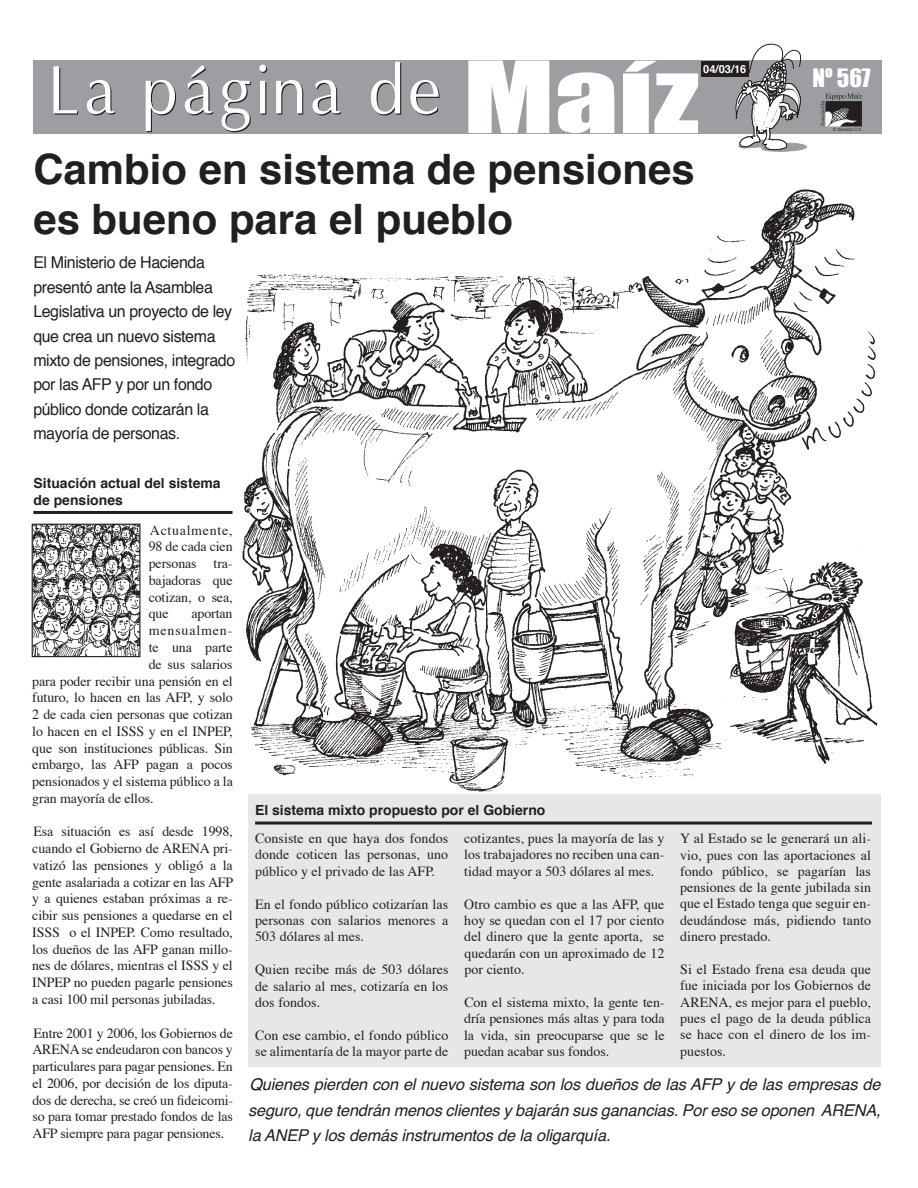
<style>
.page{position:relative;width:918px;height:1188px;background:#fff}
.page>*{position:absolute;margin:0;border:0;box-sizing:border-box;transform-origin:0 0}
.t1{font:700 41.85px/50.2px "Helvetica";color:#231f20}
.t2{font:23.25px "Impact";color:#fff}
.t3{font:italic 16.35px/25.7px "Helvetica";letter-spacing:-.01em;color:#231f20;text-align:justify}
.t4{font:16.35px/24.5px "Helvetica";letter-spacing:-.025em;color:#231f20}
.t5{font:13.95px/16.4px "Times";letter-spacing:-.005em;color:#231f20;text-align:justify}
.t6{font:700 13.95px/16.8px "Helvetica";color:#231f20}
.t7{font:13.95px "Times";letter-spacing:.06em;color:#231f20}
.t8{font:700 11.1px "Helvetica";color:#fff}
</style>
<div class="page">
<img style="left:242px;top:189px;width:636px;height:603px">
<div style="left:248px;top:795px;width:632px;height:272px;background:#e6e7e9"></div>
<div style="left:33px;top:61px;width:849px;height:73px;background:#9c9ea1"></div>
<svg style="left:468px;top:61px;width:81px;height:72px;background:#f3f3f3"></svg>
<svg style="left:558px;top:72px;width:56px;height:61px;background:#ededee"></svg>
<svg style="left:623px;top:61px;width:75px;height:72px"></svg>
<svg style="left:736px;top:44px;width:73px;height:108px"></svg>
<svg style="left:53px;top:66px;width:25px;height:49px"></svg>
<svg style="left:87px;top:80px;width:28px;height:35px"></svg>
<svg style="left:146px;top:80px;width:30px;height:52px"></svg>
<svg style="left:185px;top:66px;width:28px;height:49px"></svg>
<svg style="left:221px;top:80px;width:30px;height:52px"></svg>
<svg style="left:259px;top:65px;width:8px;height:50px"></svg>
<svg style="left:276px;top:80px;width:27px;height:35px"></svg>
<svg style="left:313px;top:80px;width:28px;height:35px"></svg>
<svg style="left:371px;top:62px;width:30px;height:53px"></svg>
<svg style="left:410px;top:80px;width:30px;height:35px"></svg>
<hr style="left:33px;top:511px;width:200px;height:3px;background:#231f20">
<img style="left:821px;top:93px;width:41px;height:37px">
<hr style="left:255px;top:822px;width:617px;height:3px;background:#231f20">
<div style="left:701px;top:61px;width:47px;height:16px;background:#231f20"></div>
<img style="left:34px;top:526px;width:104px;height:129px">
<div style="left:32px;top:524px;width:108px;height:133px;border:1px solid #231f20"></div>
<p class="t8" style="left:703px;top:60px;width:45px">04/03/16</p>
<h1 class="t1" style="left:33px;top:145px;width:663px">Cambio en sistema de pensiones es bueno para el pueblo</h1>
<p class="t4" style="left:33px;top:251px;width:204px">El Ministerio de Hacienda presentó ante la Asamblea<br>Legislativa un proyecto de ley que crea un nuevo sistema mixto de pensiones, integrado por las AFP y por un fondo público donde cotizarán la mayoría de personas.</p>
<p class="t6" style="left:34px;top:475px;width:189px">Situación actual del sistema de pensiones</p>
<h2 class="t2" style="left:812px;top:60px;width:60px">Nº 567</h2>
<p class="t5" style="left:149px;top:520px;width:85px;line-height:16.8px">Actualmente, 98 de cada cien personas tra&shy;bajadoras que cotizan, o sea, que</p>
<p class="t5" style="left:192px;top:604px;width:43px">aportan</p>
<p class="t7" style="left:149px;top:618px;width:85px">mensualmen-</p>
<p class="t5" style="left:149px;top:638px;width:85px">te una parte</p>
<p class="t5" style="left:149px;top:655px;width:85px">de sus salarios</p>
<p class="t5" style="left:32px;top:671px;width:202px">para poder recibir una pensión en el</p>
<p class="t5" style="left:32px;top:688px;width:202px">futuro, lo hacen en las AFP, y solo</p>
<p class="t5" style="left:32px;top:705px;width:202px">2 de cada cien personas que cotizan</p>
<p class="t5" style="left:32px;top:722px;width:202px">lo hacen en el ISSS y en el INPEP,</p>
<p class="t5" style="left:32px;top:739px;width:202px">que son instituciones públicas. Sin</p>
<p class="t5" style="left:32px;top:755px;width:202px">embargo, las AFP pagan a pocos</p>
<p class="t5" style="left:32px;top:772px;width:202px">pensionados y el sistema público a la</p>
<p class="t5" style="left:32px;top:789px;width:123px">gran mayoría de ellos.</p>
<p class="t5" style="left:32px;top:822px;width:203px;line-height:16.8px">Esa situación es así desde 1998, cuando el Gobierno de ARENA pri&shy;vatizó las pensiones y obligó a la gente asalariada a cotizar en las AFP y a quienes estaban próximas a re&shy;cibir sus pensiones a quedarse en el ISSS o el INPEP. Como resultado, los dueños de las AFP ganan millo&shy;nes de dólares, mientras el ISSS y el INPEP no pueden pagarle pensiones a casi 100 mil personas jubiladas.</p>
<p class="t5" style="left:32px;top:1023px;width:202px;line-height:16.8px">Entre 2001 y 2006, los Gobiernos de ARENAse endeudaron con bancos y particulares para pagar pensiones. En el 2006, por decisión de los diputa&shy;dos de derecha, se creó un fideicomi&shy;so para tomar prestado fondos de las AFP siempre para pagar pensiones.</p>
<p class="t6" style="left:255px;top:802px;width:292px">El sistema mixto propuesto por el Gobierno</p>
<p class="t5" style="left:255px;top:829px;width:195px">Consiste en que haya dos fondos donde coticen las personas, uno público y el privado de las AFP.</p>
<p class="t5" style="left:255px;top:895px;width:195px">En el fondo público cotizarían las personas con salarios menores a 503 dólares al mes.</p>
<p class="t5" style="left:255px;top:960px;width:195px">Quien recibe más de 503 dólares de salario al mes, cotizaría en los dos fondos.</p>
<p class="t5" style="left:255px;top:1026px;width:195px">Con ese cambio, el fondo público se alimentaría de la mayor parte de</p>
<p class="t5" style="left:464px;top:829px;width:202px">cotizantes, pues la mayoría de las y los trabajadores no reciben una can&shy;tidad mayor a 503 dólares al mes.</p>
<p class="t5" style="left:464px;top:895px;width:202px">Otro cambio es que a las AFP, que hoy se quedan con el 17 por ciento del dinero que la gente aporta, se quedarán con un aproximado de 12 por ciento.</p>
<p class="t5" style="left:464px;top:993px;width:202px">Con el sistema mixto, la gente ten&shy;dría pensiones más altas y para toda la vida, sin preocuparse que se le puedan acabar sus fondos.</p>
<p class="t5" style="left:680px;top:829px;width:193px">Y al Estado se le generará un ali&shy;vio, pues con las aportaciones al fondo público, se pagarían las pensiones de la gente jubilada sin que el Estado tenga que seguir en&shy;deudándose más, pidiendo tanto dinero prestado.</p>
<p class="t5" style="left:680px;top:960px;width:192px">Si el Estado frena esa deuda que fue iniciada por los Gobiernos de ARENA, es mejor para el pueblo, pues el pago de la deuda pública se hace con el dinero de los im&shy;puestos.</p>
<p class="t3" style="left:248px;top:1072px;width:634px">Quienes pierden con el nuevo sistema son los dueños de las AFP y de las empresas de seguro, que tendrán menos clientes y bajarán sus ganancias. Por eso se oponen ARENA, la ANEP y los demás instrumentos de la oligarquía.</p>
</div>
